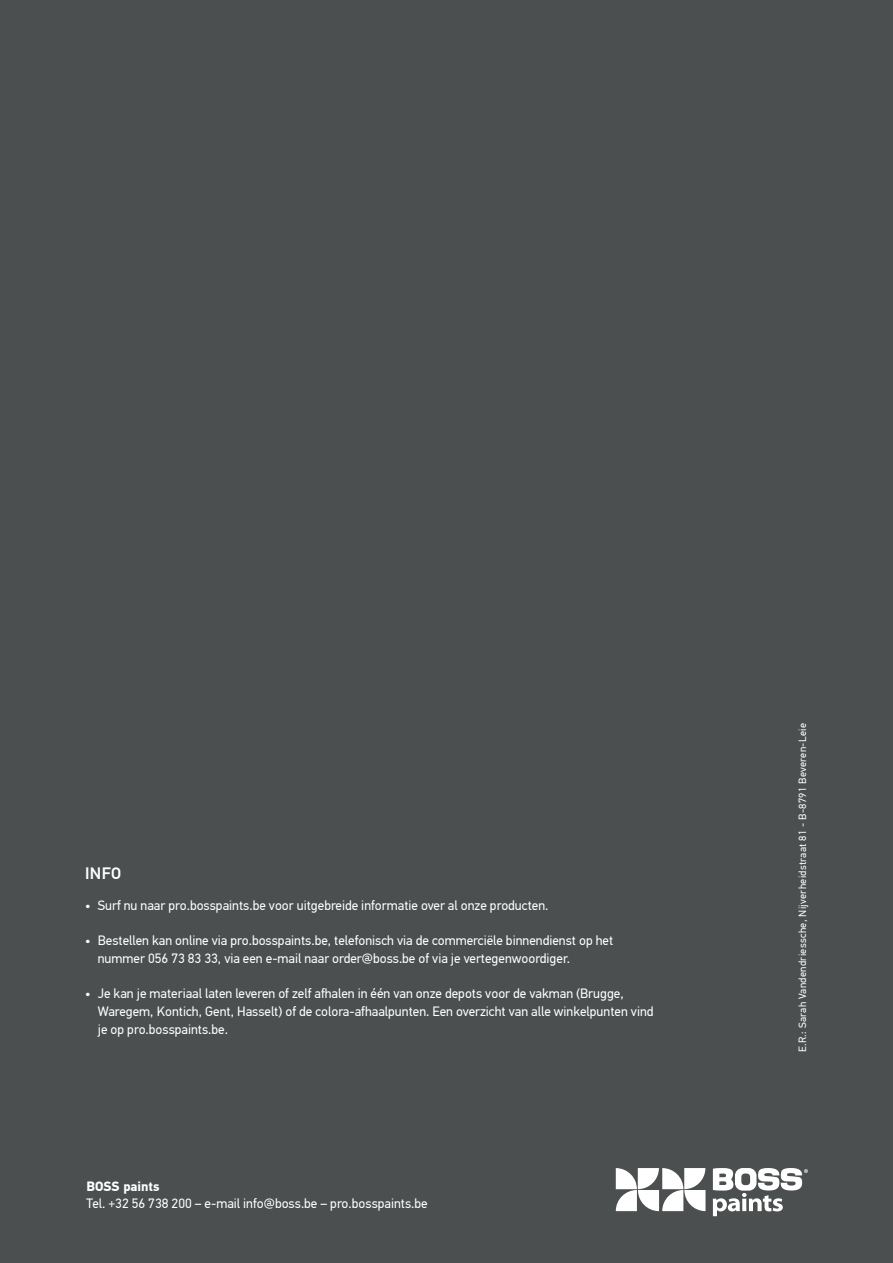
<style>
.page{position:relative;width:893px;height:1263px;background:#4c4f4f}
.page>*{position:absolute;margin:0;border:0;box-sizing:border-box;transform-origin:0 0}
.t1{font:500 16.5px "PF Din Text Pro";color:#fff}
.t2{font:13.5px/18px "PF Din Text Pro";color:#fff}
.t3{font:10.5px "PF Din Text Pro";letter-spacing:.03em;color:#fff}
.s1{font-weight:700}
</style>
<div class="page">
<svg style="left:616px;top:1168px;width:89px;height:43px"></svg>
<svg style="left:713px;top:1168px;width:95px;height:48px"></svg>
<p class="t1" style="left:85px;top:863px;width:38px">INFO</p>
<p class="t2" style="left:85px;top:896px;width:465px">• Surf nu naar pro.bosspaints.be voor uitgebreide informatie over al onze producten.</p>
<p class="t2" style="left:98px;top:931px;width:517px;text-indent:-13px">• Bestellen kan online via pro.bosspaints.be, telefonisch via de commerciële binnendienst op het nummer 056 73 83 33, via een e-mail naar order@boss.be of via je vertegenwoordiger.</p>
<p class="t2" style="left:98px;top:984px;width:557px;text-indent:-13px">• Je kan je materiaal laten leveren of zelf afhalen in één van onze depots voor de vakman (Brugge,<br>Waregem, Kontich, Gent, Hasselt) of de colora-afhaalpunten. Een overzicht van alle winkelpunten vind je op pro.bosspaints.be.</p>
<p class="t2" style="left:87px;top:1178px;width:343px;line-height:16.5px"><span class="s1">BOSS paints<br></span>Tel. +32 56 738 200 – e-mail info@boss.be – pro.bosspaints.be</p>
<p class="t3" style="left:796px;top:1052px;width:330px;rotate:-90deg">E.R.: Sarah Vandendriessche, Nijverheidstraat 81 - B-8791 Beveren-Leie</p>
</div>
